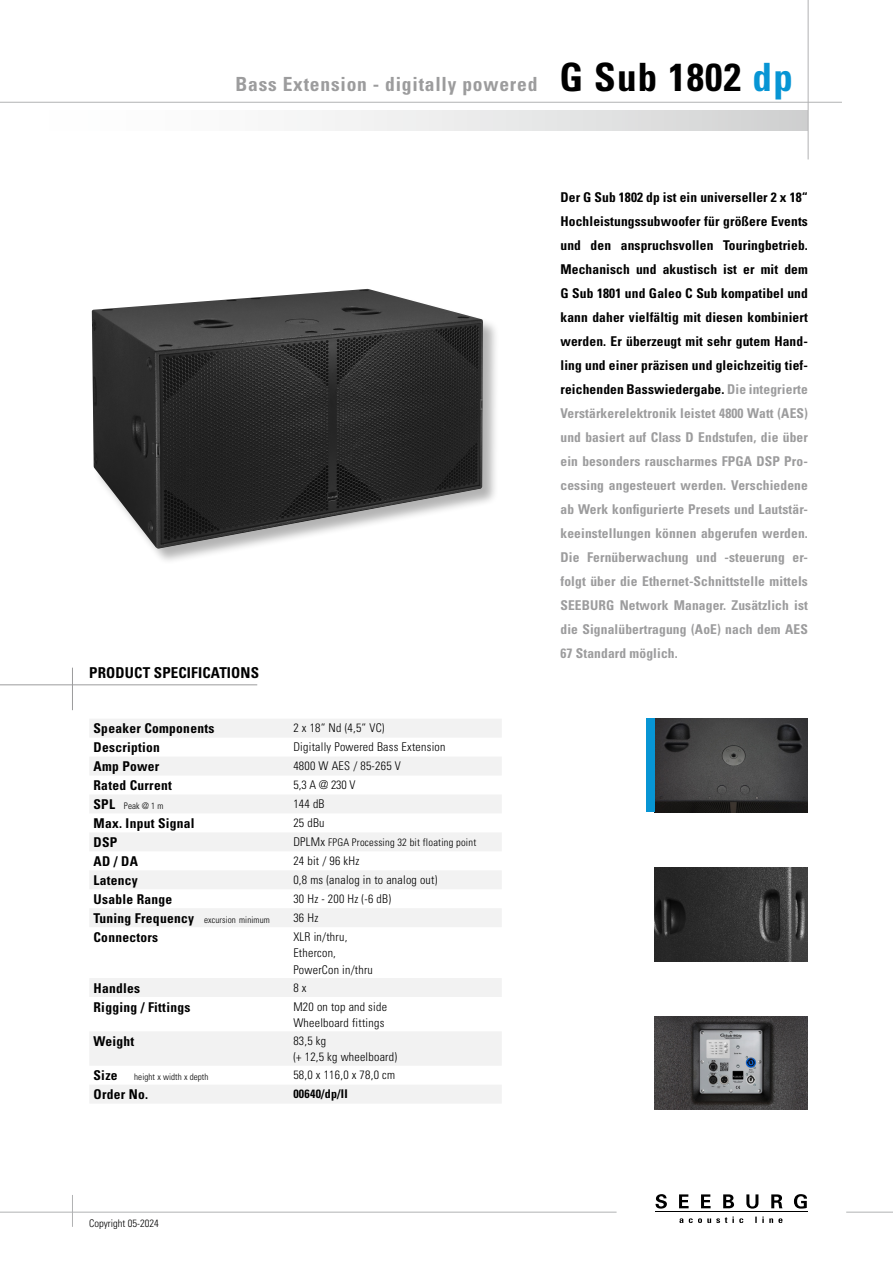
<style>
.page{position:relative;width:893px;height:1263px;background:#fff}
.page>*{position:absolute;margin:0;border:0;box-sizing:border-box;transform-origin:0 0}
.t1{font:700 condensed 39px "Univers";letter-spacing:.03em;color:#000}
.t2{font:700 condensed 19.5px "Univers";letter-spacing:.04em;color:#9c9c9d}
.t3{font:700 condensed 15px "Univers";letter-spacing:.01em;color:#000}
.t4{font:700 condensed 13.5px/24px "Univers";letter-spacing:.01em;color:#9c9c9d;text-align:justify}
.t5{font:700 condensed 13.5px "Univers";letter-spacing:.02em;color:#000}
.t6{font:300 condensed 12px/16.5px "Univers";letter-spacing:.02em;color:#000}
.t7{font:300 condensed 12px "Univers LT";letter-spacing:.02em;color:#000}
.t8{font:700 condensed 12px "Univers";letter-spacing:.02em;color:#000}
.t9{font:300 condensed 10.5px "Univers LT";letter-spacing:.02em;color:#000}
.t10{font:300 condensed 10.5px "Univers";color:#000}
.t11{font:300 condensed 9px "Univers";letter-spacing:.01em;color:#000}
.s1{color:#0795d4}
.s2{font-weight:700;font-size:13.5px}
.s3{font-size:12px}
.s4{color:#000}
</style>
<div class="page">
<img style="left:655px;top:1016px;width:153px;height:94px">
<hr style="left:0;top:684px;width:257px;height:1px;background:#9c9c9d">
<hr style="left:72px;top:668px;width:1px;height:42px;background:#9c9c9d">
<div style="left:0;top:111px;width:808px;height:19px;background:linear-gradient(to right,#fff,#d4d5d5)"></div>
<hr style="left:0;top:102px;width:842px;height:1px;background:#b1b2b3">
<hr style="left:808px;top:0;width:1px;height:159px;background:#b1b2b3">
<hr style="left:0;top:1212px;width:617px;height:1px;background:#b1b2b3">
<hr style="left:846px;top:1212px;width:47px;height:1px;background:#b1b2b3">
<hr style="left:655px;top:1211px;width:152px;height:1px;background:#000">
<svg style="left:679px;top:1216px;width:103px;height:7px"></svg>
<svg style="left:655px;top:1194px;width:12px;height:14px"></svg>
<svg style="left:679px;top:1194px;width:10px;height:14px"></svg>
<svg style="left:701px;top:1194px;width:10px;height:14px"></svg>
<svg style="left:723px;top:1194px;width:11px;height:14px"></svg>
<svg style="left:746px;top:1194px;width:12px;height:14px"></svg>
<svg style="left:771px;top:1194px;width:11px;height:14px"></svg>
<svg style="left:794px;top:1194px;width:13px;height:14px"></svg>
<hr style="left:72px;top:1195px;width:1px;height:32px;background:#b1b2b3">
<img style="left:655px;top:867px;width:153px;height:94px">
<img style="left:655px;top:719px;width:153px;height:93px">
<div style="left:646px;top:719px;width:9px;height:93px;background:#0795d4"></div>
<svg style="left:90px;top:719px;width:412px;height:384px"></svg>
<div style="left:92px;top:289px;width:408px;height:276px;background:#000;opacity:.3"></div>
<img style="left:92px;top:289px;width:391px;height:260px">
<h2 class="t2" style="left:235px;top:72px;width:303px">Bass Extension - digitally powered</h2>
<h1 class="t1" style="left:559px;top:53px;width:235px">G Sub 1802 <span class="s1">dp</span></h1>
<p class="t3" style="left:89px;top:663px;width:171px">PRODUCT SPECIFICATIONS</p>
<p class="t5" style="left:94px;top:720px;width:122px">Speaker Components</p>
<p class="t6" style="left:293px;top:720px;width:93px">2 x 18“ Nd (4,5“ VC)</p>
<p class="t5" style="left:94px;top:739px;width:68px">Description</p>
<p class="t6" style="left:293px;top:738px;width:154px">Digitally Powered Bass Extension</p>
<p class="t5" style="left:94px;top:758px;width:67px">Amp Power</p>
<p class="t6" style="left:293px;top:757px;width:109px">4800 W AES / 85-265 V</p>
<p class="t5" style="left:94px;top:777px;width:80px">Rated Current</p>
<p class="t6" style="left:293px;top:776px;width:64px">5,3 A @ 230 V</p>
<p class="t11" style="left:94px;top:801px;width:71px"><span class="s2">SPL</span> Peak @ 1 m</p>
<p class="t6" style="left:293px;top:795px;width:33px">144 dB</p>
<p class="t5" style="left:94px;top:815px;width:103px">Max. Input Signal</p>
<p class="t6" style="left:293px;top:814px;width:33px">25 dBu</p>
<p class="t5" style="left:94px;top:834px;width:25px">DSP</p>
<p class="t9" style="left:293px;top:836px;width:184px"><span class="s3">DPLMx</span> FPGA Processing 32 bit floating point</p>
<p class="t5" style="left:94px;top:853px;width:46px">AD / DA</p>
<p class="t7" style="left:293px;top:854px;width:67px">24 bit / 96 kHz</p>
<p class="t5" style="left:94px;top:872px;width:46px">Latency</p>
<p class="t7" style="left:293px;top:873px;width:146px">0,8 ms (analog in to analog out)</p>
<p class="t5" style="left:94px;top:891px;width:80px">Usable Range</p>
<p class="t6" style="left:293px;top:890px;width:99px">30 Hz - 200 Hz (-6 dB)</p>
<p class="t11" style="left:94px;top:914px;width:178px"><span class="s2">Tuning Frequency</span> excursion minimum</p>
<p class="t6" style="left:293px;top:909px;width:26px">36 Hz</p>
<p class="t5" style="left:94px;top:929px;width:66px">Connectors</p>
<p class="t6" style="left:293px;top:928px;width:81px">XLR in/thru,<br>Ethercon,<br>PowerCon in/thru</p>
<p class="t5" style="left:94px;top:980px;width:48px">Handles</p>
<p class="t6" style="left:293px;top:979px;width:15px">8 x</p>
<p class="t5" style="left:94px;top:998px;width:98px">Rigging / Fittings</p>
<p class="t6" style="left:293px;top:998px;width:95px">M20 on top and side<br>Wheelboard fittings</p>
<p class="t5" style="left:94px;top:1033px;width:42px">Weight</p>
<p class="t6" style="left:293px;top:1032px;width:105px">83,5 kg<br>(+ 12,5 kg wheelboard)</p>
<p class="t11" style="left:94px;top:1072px;width:117px"><span class="s2">Size</span> height x width x depth</p>
<p class="t6" style="left:293px;top:1067px;width:103px">58,0 x 116,0 x 78,0 cm</p>
<p class="t5" style="left:94px;top:1086px;width:56px">Order No.</p>
<p class="t8" style="left:293px;top:1086px;width:56px">00640/dp/II</p>
<p class="t4" style="left:560px;top:185px;width:249px"><span class="s4">Der G Sub 1802 dp ist ein universeller 2 x 18“ Hochleistungssubwoofer für größere Events und den anspruchsvollen Touringbetrieb.<br>Mechanisch und akustisch ist er mit dem G Sub 1801 und Galeo C Sub kompatibel und kann daher vielfältig mit diesen kombiniert werden. Er überzeugt mit sehr gutem Hand&shy;ling und einer präzisen und gleichzeitig tief&shy;reichenden Basswiedergabe.</span> Die integrierte Verstärkerelektronik leistet 4800 Watt (AES) und basiert auf Class D Endstufen, die über ein besonders rauscharmes FPGA DSP Pro&shy;cessing angesteuert werden. Verschiedene ab Werk konfigurierte Presets und Lautstär&shy;keeinstellungen können abgerufen werden.<br>Die Fernüberwachung und -steuerung er&shy;folgt über die Ethernet-Schnittstelle mittels SEEBURG Network Manager. Zusätzlich ist die Signalübertragung (AoE) nach dem AES 67 Standard möglich.</p>
<p class="t10" style="left:89px;top:1216px;width:71px">Copyright 05-2024</p>
</div>
